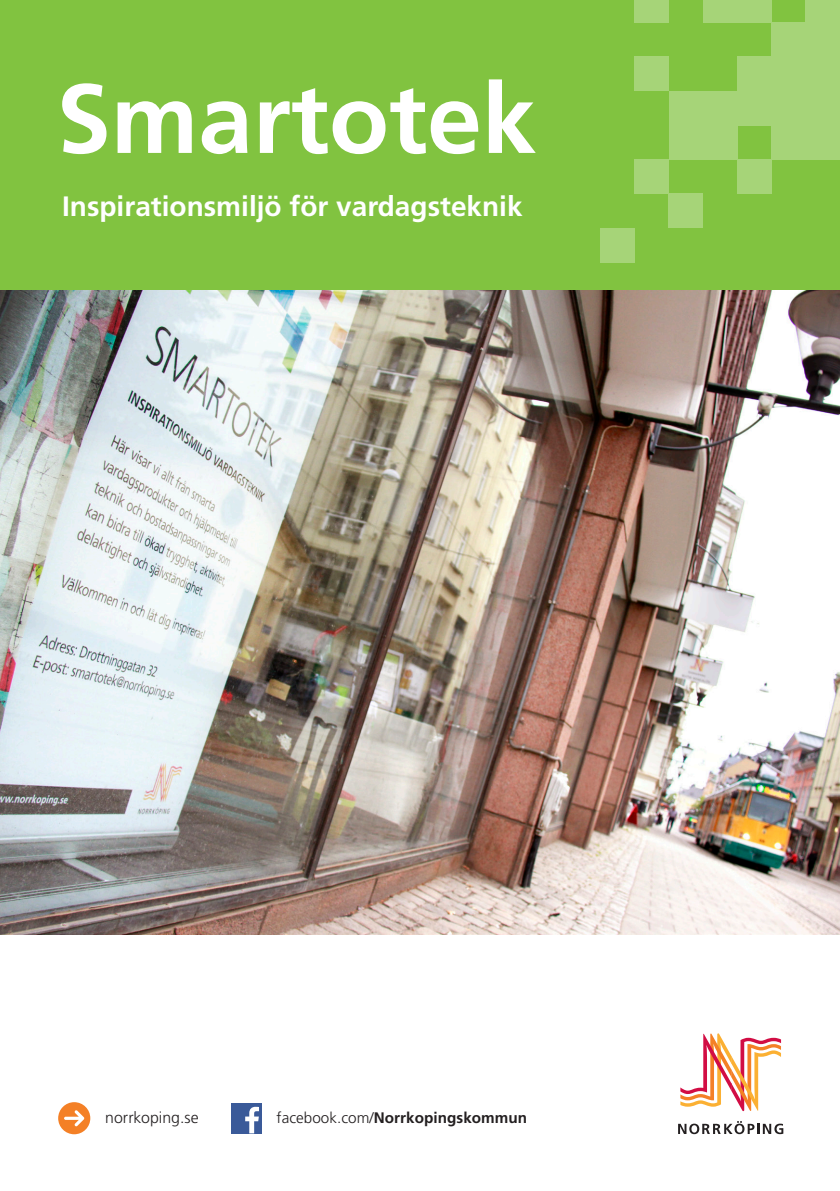
<style>
.page{position:relative;width:840px;height:1191px;background:#fff}
.page>*{position:absolute;margin:0;border:0;box-sizing:border-box;transform-origin:0 0}
.t1{font:700 98px "Frutiger LT Std";color:#fff}
.t2{font:700 28px "Frutiger LT Std";color:#fff}
.t3{font:300 15.8px "Frutiger";color:#231f20}
.t4{font:700 15.2px "Frutiger";letter-spacing:.005em;color:#231f20}
.s1{font-weight:300}
</style>
<div class="page">
<img style="left:0;top:289px;width:839px;height:645px">
<div style="left:0;top:0;width:839px;height:289px;background:#81c340"></div>
<div style="left:702px;top:0;width:69px;height:22px;background:#a6d478"></div>
<div style="left:805px;top:0;width:34px;height:22px;background:#a6d478"></div>
<div style="left:771px;top:91px;width:68px;height:68px;background:#a6d478"></div>
<div style="left:668px;top:91px;width:68px;height:68px;background:#a6d478"></div>
<div style="left:736px;top:57px;width:35px;height:34px;background:#a6d478"></div>
<div style="left:805px;top:57px;width:34px;height:34px;background:#a6d478"></div>
<div style="left:634px;top:57px;width:34px;height:34px;background:#a6d478"></div>
<div style="left:771px;top:22px;width:34px;height:35px;background:#a6d478"></div>
<div style="left:736px;top:91px;width:35px;height:34px;background:#a6d478"></div>
<div style="left:771px;top:57px;width:34px;height:34px;background:#a6d478"></div>
<div style="left:805px;top:22px;width:34px;height:35px;background:#a6d478"></div>
<div style="left:634px;top:0;width:34px;height:22px;background:#a6d478"></div>
<div style="left:736px;top:159px;width:35px;height:35px;background:#a6d478"></div>
<div style="left:634px;top:159px;width:34px;height:35px;background:#a6d478"></div>
<div style="left:668px;top:194px;width:34px;height:34px;background:#a6d478"></div>
<div style="left:600px;top:228px;width:34px;height:34px;background:#a6d478"></div>
<svg style="left:678px;top:1121px;width:104px;height:13px"></svg>
<svg style="left:680px;top:1033px;width:100px;height:78px"></svg>
<div style="left:58px;top:1102px;width:32px;height:32px;background:#f48026;border-radius:50%"></div>
<svg style="left:64px;top:1110px;width:20px;height:16px"></svg>
<div style="left:231px;top:1102px;width:31px;height:31px;background:#3a5a99"></div>
<svg style="left:245px;top:1106px;width:14px;height:27px"></svg>
<h1 class="t1" style="left:56px;top:61px;width:481px">Smartotek</h1>
<p class="t2" style="left:62px;top:190px;width:462px">Inspirationsmiljö för vardagsteknik</p>
<p class="t3" style="left:105px;top:1108px;width:95px">norrkoping.se</p>
<p class="t4" style="left:276px;top:1108px;width:252px"><span class="s1">facebook.com/</span>Norrkopingskommun</p>
</div>
